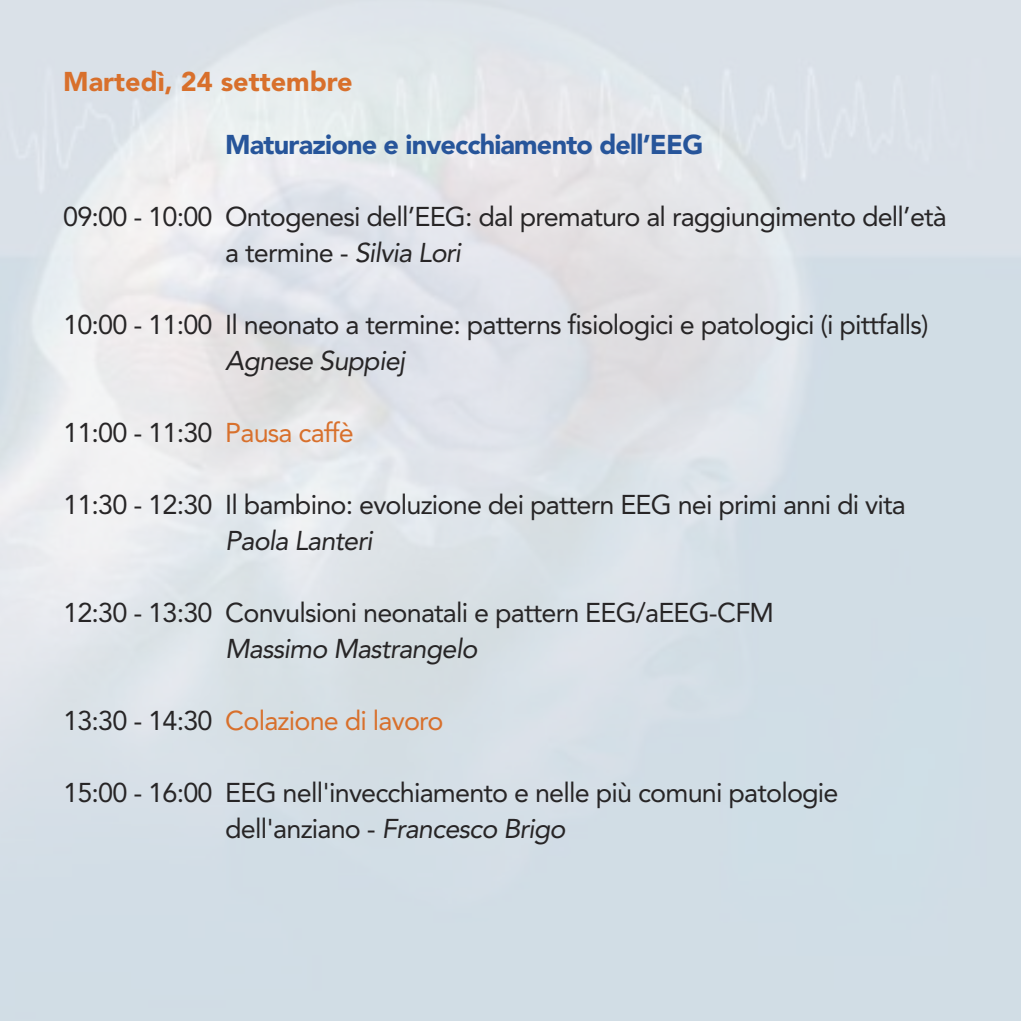
<style>
.page{position:relative;width:1021px;height:1021px;background:#fff}
.page>*{position:absolute;margin:0;border:0;box-sizing:border-box;transform-origin:0 0}
.t1{font:27px/36px "Avenir";letter-spacing:-.03em;color:#272526}
.t2{font:italic 27px "Avenir";letter-spacing:-.03em;color:#272526}
.t3{font:900 27px "Avenir";letter-spacing:-.03em;color:#27559a}
.t4{font:27px "Avenir";letter-spacing:-.03em;color:#d8702c}
.t5{font:900 27px "Avenir";color:#d8702c}
.s1{font-style:italic}
.s2{color:#d8702c}
.s3{color:#272526}
</style>
<div class="page">
<p class="t5" style="left:63px;top:58px;width:291px">Martedì, 24 settembre</p>
<p class="t3" style="left:225px;top:121px;width:479px">Maturazione e invecchiamento dell’EEG</p>
<p class="t1" style="left:225px;top:198px;width:723px;text-indent:-162px">09:00 - 10:00 Ontogenesi dell’EEG: dal prematuro al raggiungimento dell’età a termine - <span class="s1">Silvia Lori</span></p>
<p class="t1" style="left:63px;top:306px;width:867px">10:00 - 11:00 Il neonato a termine: patterns fisiologici e patologici (i pittfalls)</p>
<p class="t2" style="left:225px;top:344px;width:182px">Agnese Suppiej</p>
<p class="t1" style="left:63px;top:414px;width:292px">11:00 - 11:30 <span class="s2">Pausa caffè</span></p>
<p class="t1" style="left:63px;top:486px;width:844px">11:30 - 12:30 Il bambino: evoluzione dei pattern EEG nei primi anni di vita</p>
<p class="t2" style="left:225px;top:524px;width:149px">Paola Lanteri</p>
<p class="t1" style="left:63px;top:594px;width:712px">12:30 - 13:30 Convulsioni neonatali e pattern EEG/aEEG-CFM</p>
<p class="t2" style="left:225px;top:632px;width:254px">Massimo Mastrangelo</p>
<p class="t4" style="left:63px;top:699px;width:382px"><span class="s3">13:30 - 14:30</span> Colazione di lavoro</p>
<p class="t1" style="left:225px;top:774px;width:615px;text-indent:-162px">15:00 - 16:00 EEG nell'invecchiamento e nelle più comuni patologie dell'anziano - <span class="s1">Francesco Brigo</span></p>
</div>
